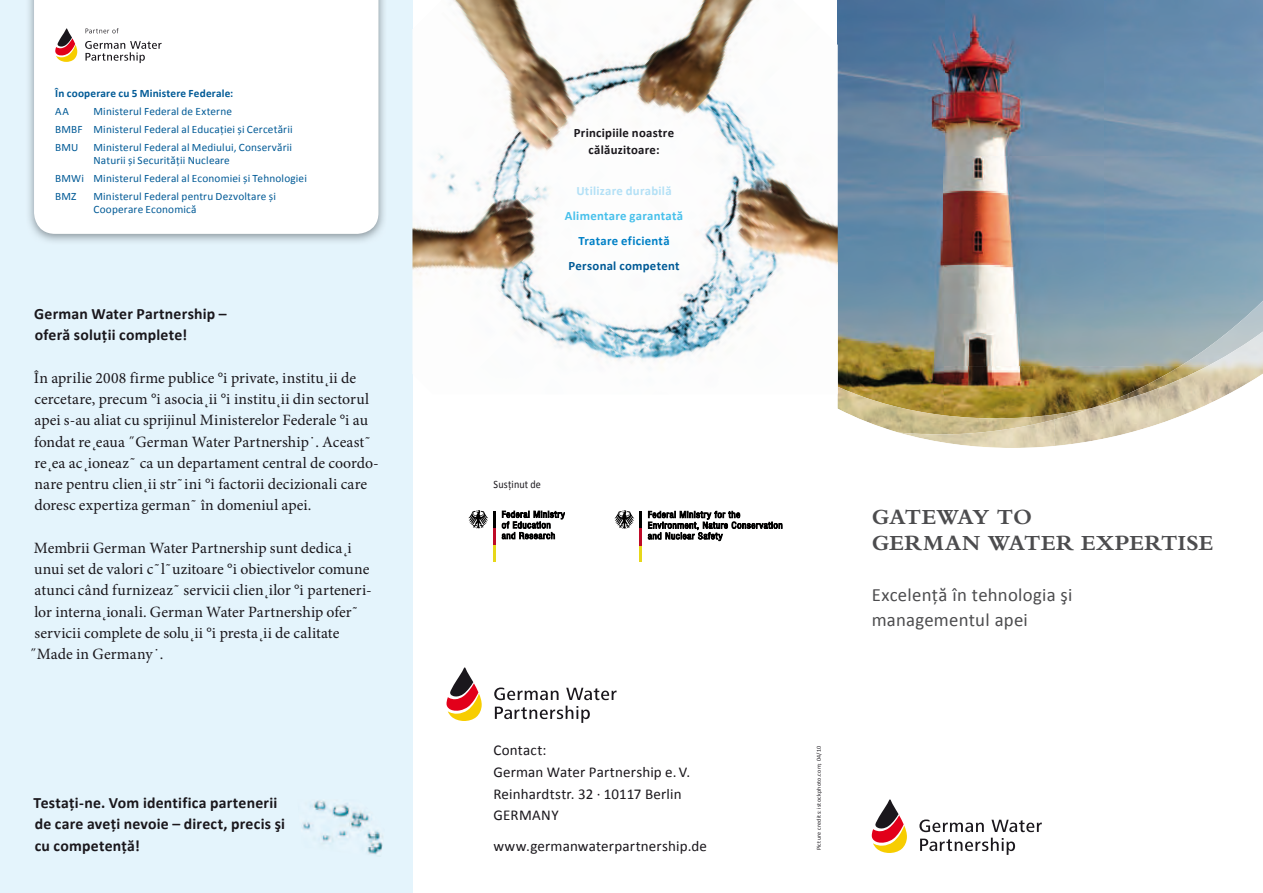
<style>
.page{position:relative;width:1263px;height:893px;background:#fff}
.page>*{position:absolute;margin:0;border:0;box-sizing:border-box;transform-origin:0 0}
.t1{font:700 22.5px/25.5px "Bembo";letter-spacing:.01em;color:#4c4c4e}
.t2{font:18.75px/25.5px "Calibri";letter-spacing:.01em;color:#4c4c4e}
.t3{font:15.75px/21.3px "Minion Pro";letter-spacing:.005em;color:#1a171c}
.t4{font:700 15.75px/21.3px "Calibri";letter-spacing:.015em;color:#1a171c}
.t5{font:15px/21.6px "Calibri";letter-spacing:.01em;color:#1a171c}
.t6{font:700 12.75px/16.5px "Calibri";letter-spacing:.02em;color:#1a171c;text-align:center}
.t7{font:700 12.75px "Calibri";letter-spacing:.02em;color:#47c0eb}
.t8{font:700 12.75px "Calibri";letter-spacing:.02em;color:#b3e0f6}
.t9{font:700 12.75px "Calibri";letter-spacing:.02em;color:#005a96}
.t10{font:700 12.75px "Calibri";letter-spacing:.02em;color:#0080c6}
.t11{font:11.25px/17.7px "Calibri";letter-spacing:.015em;color:#005a96}
.t12{font:700 11.25px "Calibri";letter-spacing:.015em;color:#005a96}
.t13{font:11.25px "Calibri";letter-spacing:.015em;color:#1a171c;scale:.9 1}
.t14{font:6px "Calibri";letter-spacing:.04em;color:#1a171c}
</style>
<div class="page">
<div style="left:0;top:0;width:412px;height:893px;background:#e4f4fc"></div>
<svg style="left:838px;top:0;width:425px;height:374px;background:#768ca1"></svg>
<img style="left:1093px;top:301px;width:170px;height:73px">
<svg style="left:838px;top:361px;width:60px;height:13px"></svg>
<img style="left:1159px;top:332px;width:104px;height:42px">
<svg style="left:837px;top:374px;width:425px;height:74px"></svg>
<img style="left:412px;top:0;width:426px;height:394px">
<img style="left:29px;top:0;width:355px;height:242px">
<div style="left:34px;top:0;width:344px;height:234px;background:#fff"></div>
<svg style="left:919px;top:819px;width:65px;height:13px"></svg>
<svg style="left:991px;top:820px;width:51px;height:12px"></svg>
<svg style="left:920px;top:838px;width:95px;height:17px"></svg>
<svg style="left:872px;top:799px;width:35px;height:54px"></svg>
<svg style="left:494px;top:687px;width:64px;height:13px"></svg>
<svg style="left:566px;top:688px;width:51px;height:12px"></svg>
<svg style="left:495px;top:706px;width:95px;height:17px"></svg>
<svg style="left:446px;top:667px;width:36px;height:54px"></svg>
<svg style="left:86px;top:28px;width:33px;height:5px"></svg>
<svg style="left:85px;top:41px;width:77px;height:22px;background:#d1d1d2"></svg>
<svg style="left:55px;top:28px;width:22px;height:34px"></svg>
<img style="left:303px;top:800px;width:80px;height:55px">
<hr style="left:493px;top:545px;width:3px;height:17px;background:#e7d71a">
<hr style="left:493px;top:528px;width:3px;height:17px;background:#be0b28">
<hr style="left:493px;top:511px;width:3px;height:17px;background:#010000">
<svg style="left:468px;top:510px;width:20px;height:18px"></svg>
<svg style="left:502px;top:511px;width:63px;height:28px"></svg>
<hr style="left:639px;top:545px;width:3px;height:17px;background:#e7d71a">
<hr style="left:639px;top:528px;width:3px;height:17px;background:#be0b28">
<hr style="left:639px;top:511px;width:3px;height:17px;background:#010000">
<svg style="left:614px;top:510px;width:20px;height:19px"></svg>
<svg style="left:648px;top:511px;width:134px;height:30px"></svg>
<p class="t12" style="left:55px;top:87px;width:180px">În cooperare cu 5 Ministere Federale:</p>
<p class="t11" style="left:55px;top:102px;width:15px">AA</p>
<p class="t11" style="left:55px;top:102px;width:239px;text-indent:38px">Ministerul Federal de Externe<br>BMBF Ministerul Federal al Educaţiei și Cercetării<br>BMU</p>
<p class="t11" style="left:94px;top:140px;width:200px;line-height:13.5px">Ministerul Federal al Mediului, Conservării<br>Naturii și Securităţii Nucleare</p>
<p class="t11" style="left:55px;top:169px;width:253px">BMWi Ministerul Federal al Economiei și Tehnologiei<br>BMZ</p>
<p class="t11" style="left:94px;top:189px;width:184px;line-height:13.5px">Ministerul Federal pentru Dezvoltare și<br>Cooperare Economică</p>
<p class="t4" style="left:34px;top:302px;width:194px">German Water Partnership – oferă soluţii complete!</p>
<p class="t3" style="left:34px;top:367px;width:346px">În aprilie 2008 firme publice °i private, institu˛ii de cercetare, precum °i asocia˛ii °i institu˛ii din sectorul apei s-au aliat cu sprijinul Ministerelor Federale °i au fondat re˛eaua ˝German Water Partnership˙. Aceast˜ re˛ea ac˛ioneaz˜ ca un departament central de coordo&shy;nare pentru clien˛ii str˜ini °i factorii decizionali care doresc expertiza german˜ în domeniul apei.</p>
<p class="t3" style="left:34px;top:537px;width:319px">Membrii German Water Partnership sunt dedica˛i</p>
<p class="t3" style="left:34px;top:558px;width:337px">unui set de valori c˜l˜uzitoare °i obiectivelor comune</p>
<p class="t3" style="left:35px;top:580px;width:339px">atunci când furnizeaz˜ servicii clien˛ilor °i parteneri-</p>
<p class="t3" style="left:34px;top:601px;width:325px">lor interna˛ionali. German Water Partnership ofer˜</p>
<p class="t3" style="left:35px;top:622px;width:306px">servicii complete de solu˛ii °i presta˛ii de calitate</p>
<p class="t3" style="left:30px;top:643px;width:135px">˝Made in Germany˙.</p>
<p class="t4" style="left:34px;top:791px;width:253px">Testaţi-ne. Vom identifica partenerii de care aveţi nevoie – direct, precis şi cu competenţă!</p>
<p class="t6" style="left:574px;top:124px;width:102px">Principiile noastre călăuzitoare:</p>
<p class="t8" style="left:576px;top:183px;width:97px">Utilizare durabilă</p>
<p class="t7" style="left:565px;top:208px;width:120px">Alimentare garantată</p>
<p class="t10" style="left:578px;top:233px;width:93px">Tratare eficientă</p>
<p class="t9" style="left:568px;top:258px;width:112px">Personal competent</p>
<p class="t13" style="left:494px;top:478px;width:54px">Susţinut de</p>
<p class="t5" style="left:493px;top:739px;width:198px">Contact:<br>German Water Partnership e. V.<br>Reinhardtstr. 32 · 10117 Berlin<br>GERMANY</p>
<p class="t5" style="left:493px;top:834px;width:215px">www.germanwaterpartnership.de</p>
<p class="t14" style="left:815px;top:850px;width:106px;rotate:-90deg">Picture credits: istockphoto.com; 04/10</p>
<h1 class="t1" style="left:872px;top:504px;width:343px">GATEWAY TO<br>GERMAN WATER EXPERTISE</h1>
<p class="t2" style="left:872px;top:581px;width:202px">Excelenţă în tehnologia şi managementul apei</p>
</div>
